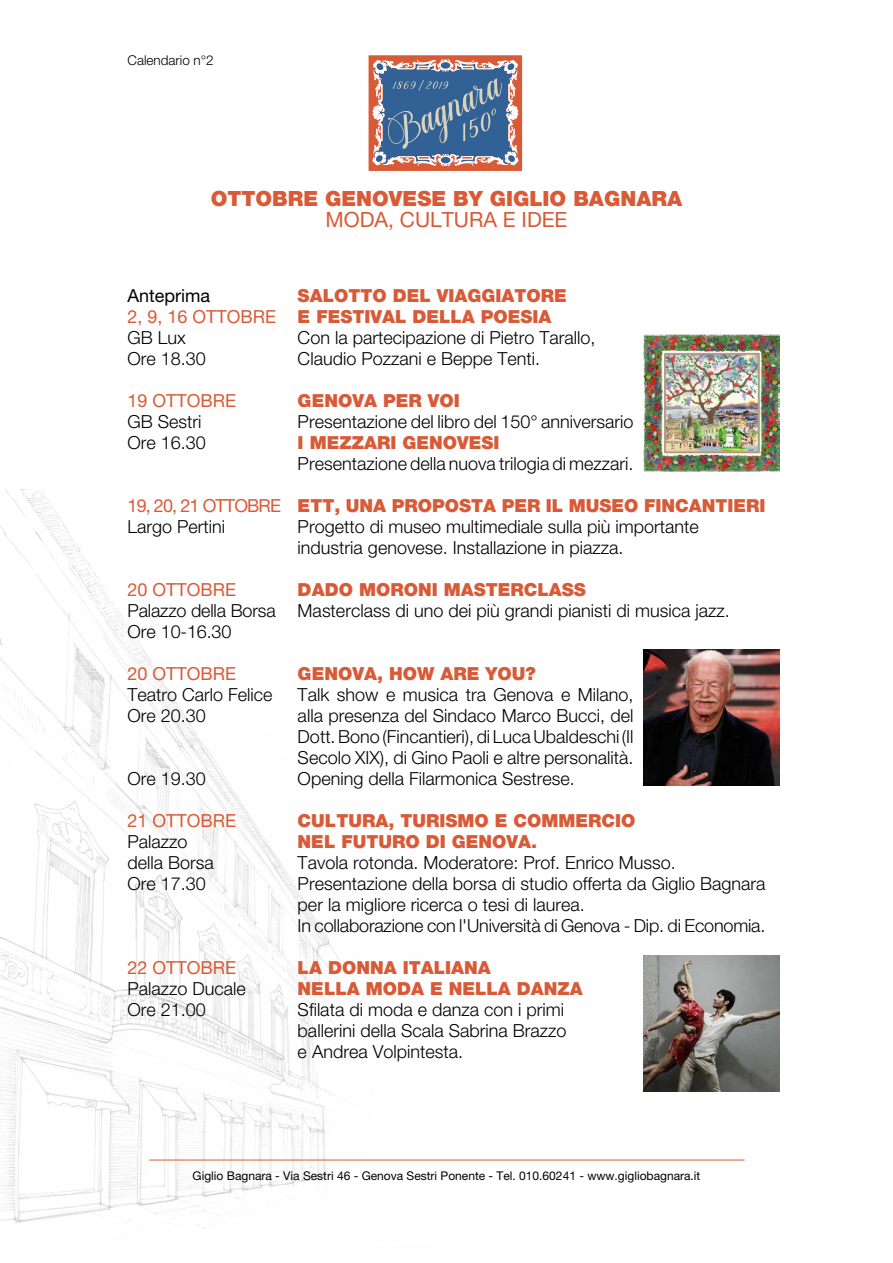
<style>
.page{position:relative;width:893px;height:1263px;background:#fff}
.page>*{position:absolute;margin:0;border:0;box-sizing:border-box;transform-origin:0 0}
.t1{font:900 21px "Helvetica Neue LT Std";color:#d95a36}
.t2{font:21px "Helvetica Neue LT Std";color:#d95a36}
.t3{font:300 18px/21px "Helvetica Neue LT Std";color:#000}
.t4{font:900 18px/21px "Helvetica Neue LT Std";color:#d95a36}
.t5{font:18px "Helvetica Neue LT Std";color:#d95a36}
.t6{font:18px "Helvetica Neue LT Std";letter-spacing:-.05em;color:#d95a36}
.t7{font:18px "Helvetica Neue LT Std";color:#000}
.t8{font:300 13.5px "Helvetica Neue LT Std";color:#000}
.t9{font:12px "Helvetica Neue LT Std";color:#000}
</style>
<div class="page">
<img style="left:0;top:489px;width:442px;height:740px">
<hr style="left:149px;top:1160px;width:596px;height:1px;background:#d95a36">
<div style="left:369px;top:55px;width:153px;height:116px;background:#d95a36"></div>
<svg style="left:372px;top:59px;width:147px;height:108px;background:#737f99"></svg>
<img style="left:644px;top:649px;width:136px;height:136px">
<img style="left:644px;top:956px;width:136px;height:136px">
<img style="left:644px;top:335px;width:136px;height:136px">
<p class="t8" style="left:128px;top:52px;width:88px">Calendario n°2</p>
<p class="t1" style="left:211px;top:186px;width:473px">OTTOBRE GENOVESE BY GIGLIO BAGNARA</p>
<p class="t2" style="left:325px;top:207px;width:243px">MODA, CULTURA E IDEE</p>
<p class="t7" style="left:128px;top:285px;width:84px">Anteprima</p>
<p class="t5" style="left:128px;top:306px;width:150px">2, 9, 16 OTTOBRE</p>
<p class="t3" style="left:128px;top:327px;width:80px">GB Lux<br>Ore 18.30</p>
<p class="t5" style="left:128px;top:390px;width:110px">19 OTTOBRE</p>
<p class="t3" style="left:128px;top:411px;width:80px">GB Sestri<br>Ore 16.30</p>
<p class="t6" style="left:128px;top:495px;width:155px">19, 20, 21 OTTOBRE</p>
<p class="t3" style="left:128px;top:516px;width:99px">Largo Pertini</p>
<p class="t5" style="left:128px;top:579px;width:110px">20 OTTOBRE</p>
<p class="t3" style="left:128px;top:600px;width:150px">Palazzo della Borsa<br>Ore 10-16.30</p>
<p class="t5" style="left:128px;top:663px;width:110px">20 OTTOBRE</p>
<p class="t3" style="left:128px;top:684px;width:147px">Teatro Carlo Felice<br>Ore 20.30</p>
<p class="t3" style="left:128px;top:768px;width:80px">Ore 19.30</p>
<p class="t5" style="left:128px;top:810px;width:110px">21 OTTOBRE</p>
<p class="t3" style="left:128px;top:831px;width:88px">Palazzo della Borsa<br>Ore 17.30</p>
<p class="t5" style="left:128px;top:957px;width:110px">22 OTTOBRE</p>
<p class="t3" style="left:128px;top:978px;width:120px">Palazzo Ducale<br>Ore 21.00</p>
<p class="t4" style="left:298px;top:285px;width:271px">SALOTTO DEL VIAGGIATORE<br>E FESTIVAL DELLA POESIA</p>
<p class="t3" style="left:298px;top:327px;width:299px">Con la partecipazione di Pietro Tarallo,<br>Claudio Pozzani e Beppe Tenti.</p>
<p class="t4" style="left:298px;top:390px;width:164px">GENOVA PER VOI</p>
<p class="t3" style="left:298px;top:411px;width:337px">Presentazione del libro del 150° anniversario</p>
<p class="t4" style="left:298px;top:432px;width:203px">I MEZZARI GENOVESI</p>
<p class="t3" style="left:298px;top:453px;width:337px">Presentazione della nuova trilogia di mezzari.</p>
<p class="t4" style="left:298px;top:495px;width:469px">ETT, UNA PROPOSTA PER IL MUSEO FINCANTIERI</p>
<p class="t3" style="left:298px;top:516px;width:403px">Progetto di museo multimediale sulla più importante industria genovese. Installazione in piazza.</p>
<p class="t4" style="left:298px;top:579px;width:290px">DADO MORONI MASTERCLASS</p>
<p class="t3" style="left:298px;top:600px;width:434px">Masterclass di uno dei più grandi pianisti di musica jazz.</p>
<p class="t4" style="left:298px;top:663px;width:240px">GENOVA, HOW ARE YOU?</p>
<p class="t3" style="left:298px;top:684px;width:337px;text-align:justify">Talk show e musica tra Genova e Milano, alla presenza del Sindaco Marco Bucci, del Dott. Bono (Fincantieri), di Luca Ubaldeschi (Il Secolo XIX), di Gino Paoli e altre personalità.<br>Opening della Filarmonica Sestrese.</p>
<p class="t4" style="left:298px;top:810px;width:339px">CULTURA, TURISMO E COMMERCIO<br>NEL FUTURO DI GENOVA.</p>
<p class="t3" style="left:298px;top:852px;width:469px">Tavola rotonda. Moderatore: Prof. Enrico Musso.<br>Presentazione della borsa di studio offerta da Giglio Bagnara per la migliore ricerca o tesi di laurea.<br>In collaborazione con l'Università di Genova - Dip. di Economia.</p>
<p class="t4" style="left:298px;top:957px;width:287px">LA DONNA ITALIANA<br>NELLA MODA E NELLA DANZA</p>
<p class="t3" style="left:298px;top:999px;width:270px">Sfilata di moda e danza con i primi ballerini della Scala Sabrina Brazzo e Andrea Volpintesta.</p>
<p class="t9" style="left:193px;top:1168px;width:509px">Giglio Bagnara - Via Sestri 46 - Genova Sestri Ponente - Tel. 010.60241 - www.gigliobagnara.it</p>
</div>
